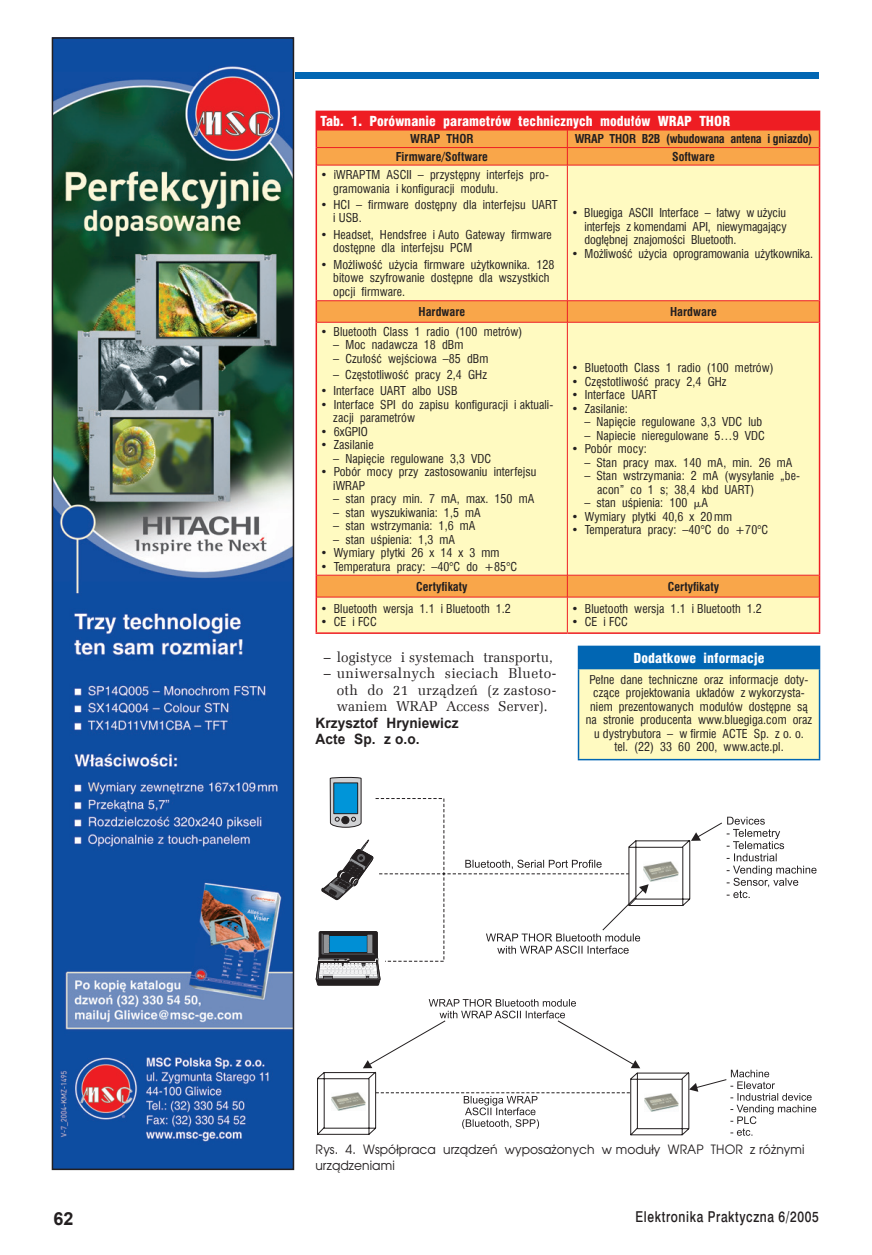
<style>
.page{position:relative;width:872px;height:1255px;background:#fff}
.page>*{position:absolute;margin:0;border:0;box-sizing:border-box;transform-origin:0 0}
.t1{font:700 18px "Arial";color:#231f20}
.t2{font:15px "Swis 721 Md EU";letter-spacing:.05em;color:#231f20;scale:.8 1}
.t3{font:14.25px/16.4px "Zapf Ellipt EU";letter-spacing:.005em;color:#231f20;text-align:justify}
.t4{font:700 14.25px/16.4px "Arial";letter-spacing:.005em;color:#231f20;scale:.96 1}
.t5{font:13.5px "Swis 721 Blk Cn EU";letter-spacing:.005em;color:#fff}
.t6{font:12.75px/16.4px "Avalon";letter-spacing:.005em;color:#231f20;scale:.96 1}
.t7{font:12px/13.5px "Swis 721 Cn EU";letter-spacing:.005em;color:#231f20}
.t8{font:700 12px "Swis 721 Cn EU";letter-spacing:.005em;color:#231f20}
.t9{font:700 12px "Swis 721 Cn EU";letter-spacing:-.015em;color:#231f20}
.s1{font-family:"Math With Greek"}
</style>
<div class="page">
<div style="left:207px;top:72px;width:611px;height:7px;background:#0166b3"></div>
<div style="left:316px;top:111px;width:503px;height:19px;background:#ee1d23"></div>
<div style="left:317px;top:131px;width:501px;height:34px;background:#f9a64a"></div>
<svg style="left:317px;top:166px;width:501px;height:466px;background:#fef1b5"></svg>
<hr style="left:315px;top:111px;width:252px;height:1px;background:#ee1d23">
<hr style="left:567px;top:111px;width:253px;height:1px;background:#ee1d23">
<svg style="left:315px;top:112px;width:2px;height:53px"></svg>
<svg style="left:818px;top:112px;width:2px;height:53px"></svg>
<hr style="left:315px;top:165px;width:2px;height:136px;background:#ee1d23">
<hr style="left:818px;top:165px;width:2px;height:136px;background:#ee1d23">
<hr style="left:315px;top:301px;width:2px;height:21px;background:#ee1d23">
<hr style="left:818px;top:301px;width:2px;height:21px;background:#ee1d23">
<hr style="left:315px;top:322px;width:2px;height:253px;background:#ee1d23">
<hr style="left:818px;top:322px;width:2px;height:253px;background:#ee1d23">
<hr style="left:315px;top:575px;width:2px;height:22px;background:#ee1d23">
<hr style="left:818px;top:575px;width:2px;height:22px;background:#ee1d23">
<hr style="left:315px;top:597px;width:2px;height:35px;background:#ee1d23">
<hr style="left:818px;top:597px;width:2px;height:35px;background:#ee1d23">
<hr style="left:315px;top:632px;width:252px;height:2px;background:#ee1d23">
<hr style="left:567px;top:632px;width:253px;height:2px;background:#ee1d23">
<hr style="left:317px;top:130px;width:250px;height:1px;background:#ee1d23">
<hr style="left:567px;top:130px;width:251px;height:1px;background:#ee1d23">
<hr style="left:317px;top:147px;width:250px;height:1px;background:#ee1d23">
<hr style="left:567px;top:147px;width:251px;height:1px;background:#ee1d23">
<svg style="left:567px;top:130px;width:1px;height:35px"></svg>
<hr style="left:317px;top:165px;width:250px;height:1px;background:#ee1d23">
<hr style="left:567px;top:165px;width:251px;height:1px;background:#ee1d23">
<hr style="left:567px;top:165px;width:1px;height:135px;background:#ee1d23">
<hr style="left:317px;top:300px;width:250px;height:1px;background:#ee1d23">
<hr style="left:567px;top:300px;width:251px;height:1px;background:#ee1d23">
<svg style="left:567px;top:301px;width:1px;height:21px"></svg>
<hr style="left:317px;top:322px;width:250px;height:1px;background:#ee1d23">
<hr style="left:567px;top:322px;width:251px;height:1px;background:#ee1d23">
<hr style="left:567px;top:322px;width:1px;height:253px;background:#ee1d23">
<hr style="left:317px;top:575px;width:250px;height:1px;background:#ee1d23">
<hr style="left:567px;top:575px;width:251px;height:1px;background:#ee1d23">
<svg style="left:567px;top:575px;width:1px;height:22px"></svg>
<hr style="left:317px;top:597px;width:250px;height:1px;background:#ee1d23">
<hr style="left:567px;top:597px;width:251px;height:1px;background:#ee1d23">
<hr style="left:567px;top:597px;width:1px;height:35px;background:#ee1d23">
<div style="left:578px;top:646px;width:241px;height:22px;background:#0166b3"></div>
<div style="left:578px;top:668px;width:241px;height:91px;background:#fffac1"></div>
<hr style="left:578px;top:645px;width:242px;height:2px;background:#0166b3">
<hr style="left:818px;top:647px;width:2px;height:20px;background:#0166b3">
<hr style="left:578px;top:667px;width:242px;height:2px;background:#0166b3">
<hr style="left:578px;top:669px;width:1px;height:89px;background:#0166b3">
<hr style="left:818px;top:669px;width:2px;height:89px;background:#0166b3">
<hr style="left:578px;top:758px;width:242px;height:2px;background:#0166b3">
<svg style="left:316px;top:776px;width:500px;height:209px"></svg>
<svg style="left:317px;top:999px;width:499px;height:136px"></svg>
<img style="left:55px;top:40px;width:236px;height:1126px">
<div style="left:52px;top:37px;width:242px;height:1132px;border:2px solid #231f20"></div>
<p class="t5" style="left:320px;top:112px;width:411px">Tab. 1. Porównanie parametrów technicznych modułów WRAP THOR</p>
<p class="t8" style="left:410px;top:132px;width:65px">WRAP THOR</p>
<p class="t9" style="left:574px;top:132px;width:239px">WRAP THOR B2B (wbudowana antena i gniazdo)</p>
<p class="t8" style="left:396px;top:149px;width:94px">Firmware/Software</p>
<p class="t8" style="left:672px;top:149px;width:44px">Software</p>
<p class="t7" style="left:333px;top:168px;width:217px;text-indent:-13px">• iWRAPTM ASCII – przystępny interfejs pro&shy;gramowania i konfiguracji modułu.</p>
<p class="t7" style="left:333px;top:198px;width:226px;text-indent:-13px">• HCI – firmware dostępny dla interfejsu UART i USB.</p>
<p class="t7" style="left:333px;top:228px;width:220px;text-indent:-13px">• Headset, Hendsfree i Auto Gateway firmware dostępne dla interfejsu PCM</p>
<p class="t7" style="left:333px;top:257px;width:223px;text-indent:-13px">• Możliwość użycia firmware użytkownika. 128 bitowe szyfrowanie dostępne dla wszystkich opcji firmware.</p>
<p class="t7" style="left:584px;top:206px;width:204px;text-align:justify;text-indent:-13px">• Bluegiga ASCII Interface – łatwy w użyciu interfejs z komendami API, niewymagający dogłębnej znajomości Bluetooth.</p>
<p class="t7" style="left:571px;top:246px;width:243px">• Możliwość użycia oprogramowania użytkownika.</p>
<p class="t8" style="left:418px;top:304px;width:48px">Hardware</p>
<p class="t8" style="left:670px;top:304px;width:48px">Hardware</p>
<p class="t7" style="left:320px;top:324px;width:203px">• Bluetooth Class 1 radio (100 metrów)</p>
<p class="t7" style="left:333px;top:338px;width:131px">– Moc nadawcza 18 dBm</p>
<p class="t7" style="left:333px;top:351px;width:156px">– Czułość wejściowa –85 dBm</p>
<p class="t7" style="left:333px;top:368px;width:155px">– Częstotliwość pracy 2,4 GHz</p>
<p class="t7" style="left:320px;top:384px;width:138px">• Interface UART albo USB</p>
<p class="t7" style="left:333px;top:397px;width:221px;text-indent:-13px">• Interface SPI do zapisu konfiguracji i aktuali&shy;zacji parametrów</p>
<p class="t7" style="left:320px;top:424px;width:49px">• 6xGPIO</p>
<p class="t7" style="left:320px;top:438px;width:55px">• Zasilanie</p>
<p class="t7" style="left:333px;top:451px;width:160px">– Napięcie regulowane 3,3 VDC</p>
<p class="t7" style="left:333px;top:465px;width:205px;text-indent:-13px">• Pobór mocy przy zastosowaniu interfejsu iWRAP</p>
<p class="t7" style="left:333px;top:492px;width:202px">– stan pracy min. 7 mA, max. 150 mA</p>
<p class="t7" style="left:333px;top:505px;width:149px">– stan wyszukiwania: 1,5 mA</p>
<p class="t7" style="left:333px;top:519px;width:144px">– stan wstrzymania: 1,6 mA</p>
<p class="t7" style="left:333px;top:532px;width:123px">– stan uśpienia: 1,3 mA</p>
<p class="t7" style="left:320px;top:546px;width:180px">• Wymiary płytki 26 x 14 x 3 mm</p>
<p class="t7" style="left:320px;top:559px;width:198px">• Temperatura pracy: –40°C do +85°C</p>
<p class="t7" style="left:571px;top:361px;width:203px">• Bluetooth Class 1 radio (100 metrów)</p>
<p class="t7" style="left:571px;top:374px;width:156px">• Częstotliwość pracy 2,4 GHz</p>
<p class="t7" style="left:571px;top:388px;width:87px">• Interface UART</p>
<p class="t7" style="left:571px;top:401px;width:58px">• Zasilanie:</p>
<p class="t7" style="left:584px;top:415px;width:179px">– Napięcie regulowane 3,3 VDC lub</p>
<p class="t7" style="left:584px;top:428px;width:182px">– Napiecie nieregulowane 5…9 VDC</p>
<p class="t7" style="left:571px;top:442px;width:77px">• Pobór mocy:</p>
<p class="t7" style="left:584px;top:455px;width:210px">– Stan pracy max. 140 mA, min. 26 mA</p>
<p class="t7" style="left:597px;top:469px;width:204px;text-indent:-13px">– Stan wstrzymania: 2 mA (wysyłanie „be&shy;acon” co 1 s; 38,4 kbd UART)</p>
<p class="t7" style="left:584px;top:496px;width:125px">– stan uśpienia: 100 <span class="s1">m</span>A</p>
<p class="t7" style="left:571px;top:509px;width:162px">• Wymiary płytki 40,6 x 20 mm</p>
<p class="t7" style="left:571px;top:523px;width:198px">• Temperatura pracy: –40°C do +70°C</p>
<p class="t8" style="left:416px;top:579px;width:53px">Certyfikaty</p>
<p class="t8" style="left:668px;top:579px;width:53px">Certyfikaty</p>
<p class="t7" style="left:320px;top:601px;width:192px">• Bluetooth wersja 1.1 i Bluetooth 1.2</p>
<p class="t7" style="left:320px;top:615px;width:58px">• CE i FCC</p>
<p class="t7" style="left:571px;top:601px;width:192px">• Bluetooth wersja 1.1 i Bluetooth 1.2</p>
<p class="t7" style="left:571px;top:615px;width:58px">• CE i FCC</p>
<p class="t5" style="left:633px;top:649px;width:132px">Dodatkowe informacje</p>
<p class="t7" style="left:586px;top:672px;width:228px;text-align:center">Pełne dane techniczne oraz informacje doty&shy;czące projektowania układów z wykorzysta&shy;niem prezentowanych modułów dostępne są na stronie producenta www.bluegiga.com oraz u dystrybutora – w firmie ACTE Sp. z o. o. tel. (22) 33 60 200, www.acte.pl.</p>
<p class="t3" style="left:324px;top:649px;width:230px">– logistyce i systemach transportu,</p>
<p class="t3" style="left:337px;top:665px;width:221px;text-indent:-13px">– uniwersalnych sieciach Blueto&shy;oth do 21 urządzeń (z zastoso&shy;waniem WRAP Access Server).</p>
<p class="t4" style="left:315px;top:715px;width:151px">Krzysztof Hryniewicz<br>Acte Sp. z o.o.</p>
<p class="t6" style="left:315px;top:1140px;width:511px">Rys. 4. Współpraca urządzeń wyposażonych w moduły WRAP THOR z różnymi urządzeniami</p>
<h1 class="t1" style="left:53px;top:1206px;width:22px">62</h1>
<p class="t2" style="left:635px;top:1207px;width:230px">Elektronika Praktyczna 6/2005</p>
</div>
